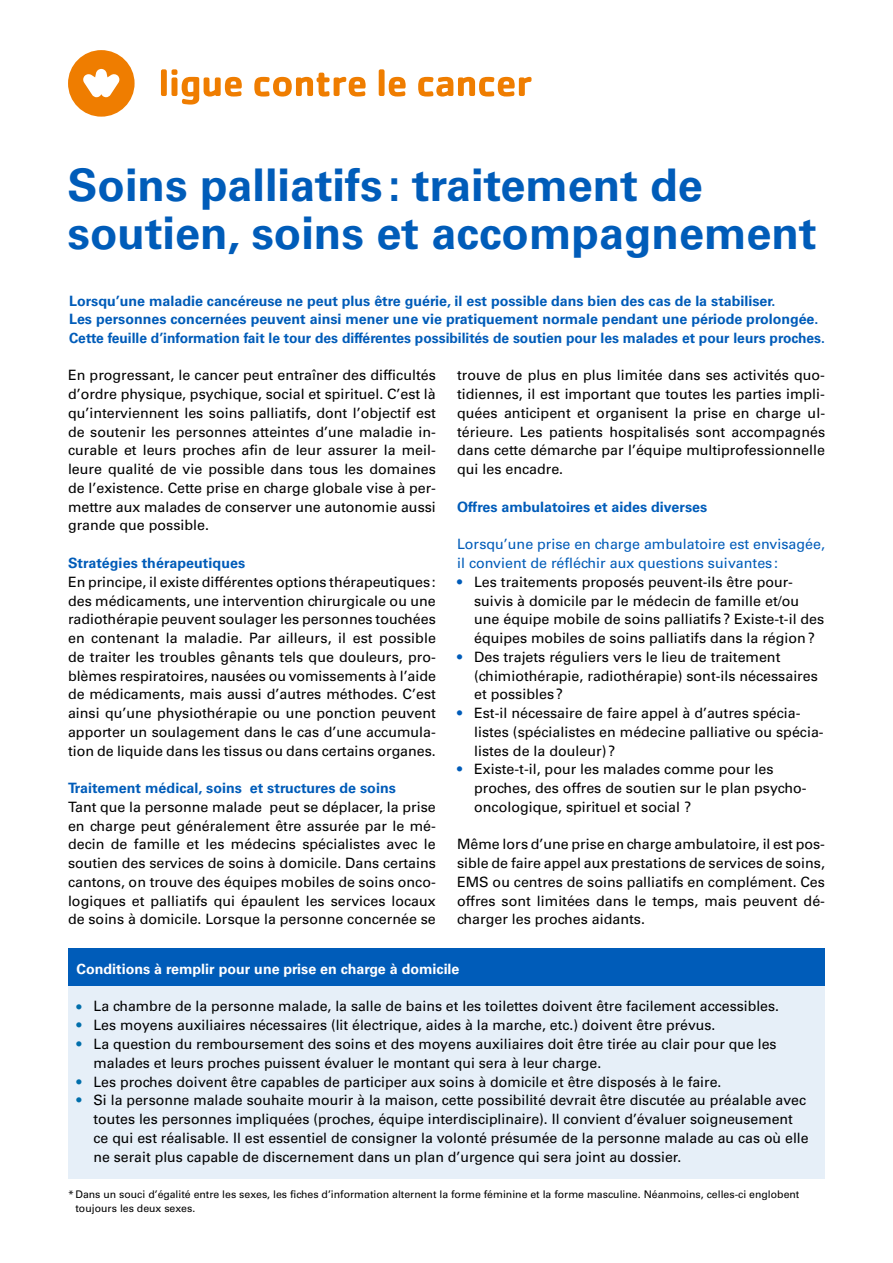
<style>
.page{position:relative;width:893px;height:1263px;background:#fff}
.page>*{position:absolute;margin:0;border:0;box-sizing:border-box;transform-origin:0 0}
.t1{font:700 45px/48px "Univers LT Std";color:#005cb9}
.t2{font:14.25px/18.8px "Univers LT Std";color:#000}
.t3{font:700 14.25px/18.8px "Univers LT Std";color:#005cb9}
.t4{font:14.25px/18.8px "Univers LT Std";color:#005cb9}
.t5{font:700 14.25px "Univers LT Std";color:#fff}
.t6{font:10.5px/13.5px "Univers LT Std";color:#000}
.s1{color:#005cb9}
.s2{color:#006eab}
</style>
<div class="page">
<div style="left:68px;top:964px;width:757px;height:214px;background:#e6eff8"></div>
<div style="left:68px;top:948px;width:757px;height:38px;background:#005cb9"></div>
<svg style="left:68px;top:50px;width:67px;height:67px"></svg>
<div style="left:161px;top:69px;width:6px;height:27px;background:#ef7d00;border-radius:2px"></div>
<svg style="left:171px;top:69px;width:71px;height:36px"></svg>
<svg style="left:254px;top:73px;width:112px;height:24px"></svg>
<div style="left:379px;top:69px;width:6px;height:27px;background:#ef7d00;border-radius:2px"></div>
<svg style="left:389px;top:77px;width:17px;height:20px"></svg>
<svg style="left:418px;top:77px;width:113px;height:20px"></svg>
<h1 class="t1" style="left:68px;top:162px;width:750px">Soins palliatifs: traitement de soutien, soins et accompagnement</h1>
<p class="t3" style="left:69px;top:291px;width:757px">Lorsqu’une maladie cancéreuse ne peut plus être guérie, il est possible dans bien des cas de la stabiliser.<br>Les personnes concernées peuvent ainsi mener une vie pratiquement normale pendant une période prolongée.<br>Cette feuille d’information fait le tour des différentes possibilités de soutien pour les malades et pour leurs proches.</p>
<p class="t2" style="left:457px;top:366px;width:369px;text-align:justify">trouve de plus en plus limitée dans ses activités quo&shy;tidiennes, il est important que toutes les parties impli&shy;quées anticipent et organisent la prise en charge ul&shy;térieure. Les patients hospitalisés sont accompagnés dans cette démarche par l’équipe multiprofessionnelle qui les encadre.</p>
<p class="t3" style="left:457px;top:497px;width:252px">Offres ambulatoires et aides diverses</p>
<p class="t4" style="left:457px;top:535px;width:369px">Lorsqu’une prise en charge ambulatoire est envisagée, il convient de réfléchir aux questions suivantes:</p>
<p class="t2" style="left:474px;top:572px;width:352px;text-indent:-17px"><span class="s1">•</span> Les traitements proposés peuvent-ils être pour&shy;suivis à domicile par le médecin de famille et/ou une équipe mobile de soins palliatifs? Existe-t-il des équipes mobiles de soins palliatifs dans la région?</p>
<p class="t2" style="left:474px;top:647px;width:345px;text-indent:-17px"><span class="s1">•</span> Des trajets réguliers vers le lieu de traitement (chimiothérapie, radiothérapie) sont-ils nécessaires et possibles ?</p>
<p class="t2" style="left:474px;top:704px;width:351px;text-indent:-17px"><span class="s1">•</span> Est-il nécessaire de faire appel à d’autres spécia&shy;listes (spécialistes en médecine palliative ou spécia&shy;listes de la douleur) ?</p>
<p class="t2" style="left:474px;top:760px;width:334px;text-indent:-17px"><span class="s1">•</span> Existe-t-il, pour les malades comme pour les proches, des offres de soutien sur le plan psycho&shy;oncologique, spirituel et social ?</p>
<p class="t2" style="left:457px;top:835px;width:369px;text-align:justify">Même lors d’une prise en charge ambulatoire, il est pos&shy;sible de faire appel aux prestations de services de soins, EMS ou centres de soins palliatifs en complément. Ces offres sont limitées dans le temps, mais peuvent dé&shy;charger les proches aidants.</p>
<p class="t5" style="left:77px;top:961px;width:384px">Conditions à remplir pour une prise en charge à domicile</p>
<p class="t2" style="left:77px;top:997px;width:704px"><span class="s2">•</span> La chambre de la personne malade, la salle de bains et les toilettes doivent être facilement accessibles.</p>
<p class="t2" style="left:77px;top:1016px;width:640px"><span class="s2">•</span> Les moyens auxiliaires nécessaires (lit électrique, aides à la marche, etc.) doivent être prévus.</p>
<p class="t2" style="left:94px;top:1035px;width:685px;text-indent:-17px"><span class="s2">•</span> La question du remboursement des soins et des moyens auxiliaires doit être tirée au clair pour que les malades et leurs proches puissent évaluer le montant qui sera à leur charge.</p>
<p class="t2" style="left:77px;top:1072px;width:646px"><span class="s2">•</span> Les proches doivent être capables de participer aux soins à domicile et être disposés à le faire.</p>
<p class="t2" style="left:94px;top:1091px;width:717px;text-indent:-17px"><span class="s2">•</span> Si la personne malade souhaite mourir à la maison, cette possibilité devrait être discutée au préalable avec toutes les personnes impliquées (proches, équipe interdisciplinaire). Il convient d’évaluer soigneusement ce qui est réalisable. Il est essentiel de consigner la volonté présumée de la personne malade au cas où elle ne serait plus capable de discernement dans un plan d’urgence qui sera joint au dossier.</p>
<p class="t6" style="left:75px;top:1188px;width:725px;text-indent:-7px">* Dans un souci d’égalité entre les sexes, les fiches d’information alternent la forme féminine et la forme masculine. Néanmoins, celles-ci englobent toujours les deux sexes.</p>
<p class="t2" style="left:68px;top:366px;width:369px;text-align:justify">En progressant, le cancer peut entraîner des difficultés d’ordre physique, psychique, social et spirituel. C’est là qu’interviennent les soins palliatifs, dont l’objectif est de soutenir les personnes atteintes d’une maladie in&shy;curable et leurs proches afin de leur assurer la meil&shy;leure qualité de vie possible dans tous les domaines de l’existence. Cette prise en charge globale vise à per&shy;mettre aux malades de conserver une autonomie aussi grande que possible.</p>
<p class="t3" style="left:68px;top:554px;width:179px">Stratégies thérapeutiques</p>
<p class="t2" style="left:68px;top:572px;width:370px;text-align:justify">En principe, il existe différentes options thérapeutiques: des médicaments, une intervention chirurgicale ou une radiothérapie peuvent soulager les personnes touchées en contenant la maladie. Par ailleurs, il est possible de traiter les troubles gênants tels que douleurs, pro&shy;blèmes respiratoires, nausées ou vomissements à l’aide de médicaments, mais aussi d’autres méthodes. C’est ainsi qu’une physiothérapie ou une ponction peuvent apporter un soulagement dans le cas d’une accumula&shy;tion de liquide dans les tissus ou dans certains organes.</p>
<p class="t3" style="left:68px;top:779px;width:329px">Traitement médical, soins et structures de soins</p>
<p class="t2" style="left:68px;top:797px;width:369px;text-align:justify">Tant que la personne malade peut se déplacer, la prise en charge peut généralement être assurée par le mé&shy;decin de famille et les médecins spécialistes avec le soutien des services de soins à domicile. Dans certains cantons, on trouve des équipes mobiles de soins onco&shy;logiques et palliatifs qui épaulent les services locaux de soins à domicile. Lorsque la personne concernée se</p>
</div>
